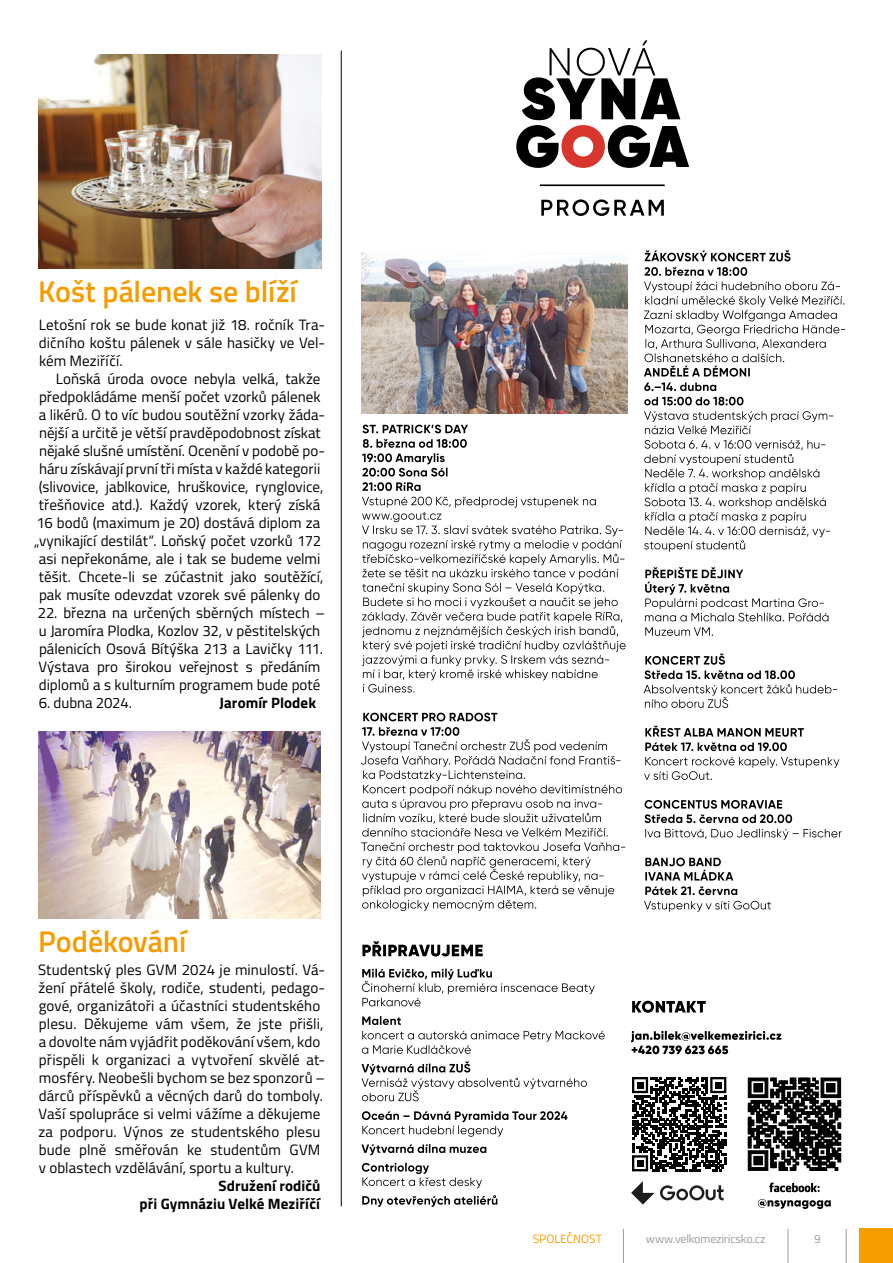
<style>
.page{position:relative;width:893px;height:1263px;background:#fff}
.page>*{position:absolute;margin:0;border:0;box-sizing:border-box;transform-origin:0 0}
.t1{font:600 30px "Titillium Web";letter-spacing:-.005em;color:#f59c00}
.t2{font:15px/18px "Titillium Web";letter-spacing:.005em;color:#000}
.t3{font:700 15px/18px "Titillium Web";letter-spacing:.005em;color:#000;text-align:right}
.t4{font:12px "Titillium Web";letter-spacing:-.015em;color:#9d9d9c}
.t5{font:12px "Titillium Web";letter-spacing:-.005em;color:#f59c00}
</style>
<div class="page">
<div style="left:859px;top:1229px;width:34px;height:34px;background:#f59c00"></div>
<hr style="left:846px;top:1229px;width:1px;height:34px;background:#9d9d9c">
<hr style="left:788px;top:1229px;width:1px;height:34px;background:#9d9d9c">
<hr style="left:623px;top:1229px;width:1px;height:34px;background:#9d9d9c">
<img style="left:38px;top:731px;width:283px;height:187px">
<svg style="left:541px;top:199px;width:123px;height:17px"></svg>
<svg style="left:516px;top:40px;width:173px;height:128px"></svg>
<hr style="left:540px;top:184px;width:125px;height:2px;background:#000">
<svg style="left:361px;top:842px;width:264px;height:69px"></svg>
<svg style="left:361px;top:727px;width:261px;height:109px"></svg>
<svg style="left:363px;top:713px;width:134px;height:8px"></svg>
<svg style="left:362px;top:497px;width:264px;height:195px"></svg>
<svg style="left:362px;top:439px;width:105px;height:52px"></svg>
<svg style="left:362px;top:425px;width:106px;height:8px"></svg>
<svg style="left:362px;top:941px;width:121px;height:15px"></svg>
<svg style="left:644px;top:901px;width:127px;height:11px"></svg>
<svg style="left:645px;top:886px;width:92px;height:9px"></svg>
<svg style="left:645px;top:857px;width:88px;height:23px"></svg>
<svg style="left:644px;top:800px;width:198px;height:40px"></svg>
<svg style="left:644px;top:726px;width:195px;height:54px"></svg>
<svg style="left:644px;top:654px;width:193px;height:54px"></svg>
<svg style="left:645px;top:627px;width:68px;height:9px"></svg>
<svg style="left:645px;top:567px;width:183px;height:54px"></svg>
<svg style="left:644px;top:440px;width:186px;height:112px"></svg>
<svg style="left:644px;top:411px;width:189px;height:23px"></svg>
<svg style="left:644px;top:397px;width:99px;height:8px"></svg>
<svg style="left:644px;top:282px;width:201px;height:109px"></svg>
<svg style="left:644px;top:267px;width:103px;height:9px"></svg>
<svg style="left:645px;top:250px;width:145px;height:11px"></svg>
<svg style="left:362px;top:1195px;width:135px;height:12px"></svg>
<svg style="left:362px;top:1163px;width:120px;height:25px"></svg>
<svg style="left:361px;top:1144px;width:125px;height:11px"></svg>
<svg style="left:362px;top:1111px;width:205px;height:26px"></svg>
<svg style="left:361px;top:1061px;width:226px;height:40px"></svg>
<svg style="left:362px;top:1031px;width:243px;height:23px"></svg>
<svg style="left:362px;top:1016px;width:39px;height:9px"></svg>
<svg style="left:362px;top:969px;width:233px;height:37px"></svg>
<svg style="left:631px;top:1031px;width:150px;height:23px"></svg>
<svg style="left:632px;top:1001px;width:74px;height:12px"></svg>
<svg style="left:632px;top:1077px;width:94px;height:94px"></svg>
<div style="left:715px;top:1082px;width:7px;height:6px;background:#000"></div>
<div style="left:637px;top:1160px;width:6px;height:7px;background:#000"></div>
<svg style="left:631px;top:1181px;width:93px;height:23px"></svg>
<svg style="left:758px;top:1199px;width:73px;height:10px"></svg>
<svg style="left:769px;top:1182px;width:51px;height:10px"></svg>
<svg style="left:747px;top:1077px;width:95px;height:94px"></svg>
<svg style="left:748px;top:1078px;width:93px;height:92px"></svg>
<div style="left:754px;top:1083px;width:8px;height:9px;background:#010202"></div>
<div style="left:827px;top:1083px;width:8px;height:9px;background:#010202"></div>
<div style="left:826px;top:1083px;width:9px;height:9px;border:1px solid #000"></div>
<div style="left:754px;top:1156px;width:8px;height:9px;background:#010202"></div>
<img style="left:361px;top:252px;width:266px;height:161px">
<hr style="left:341px;top:51px;width:1px;height:1155px;background:#000">
<img style="left:38px;top:54px;width:283px;height:214px">
<h1 class="t1" style="left:38px;top:269px;width:260px">Košt pálenek se blíží</h1>
<p class="t2" style="left:39px;top:315px;width:288px;text-align:justify">Letošní rok se bude konat již 18. ročník Tra&shy;dičního koštu pálenek v sále hasičky ve Vel&shy;kém Meziříčí.</p>
<p class="t2" style="left:56px;top:369px;width:266px">Loňská úroda ovoce nebyla velká, takže</p>
<p class="t2" style="left:39px;top:387px;width:283px">předpokládáme menší počet vzorků pálenek</p>
<p class="t2" style="left:39px;top:405px;width:288px">a likérů. O to víc budou soutěžní vzorky žáda-</p>
<p class="t2" style="left:39px;top:423px;width:283px">nější a určitě je větší pravděpodobnost získat</p>
<p class="t2" style="left:39px;top:441px;width:288px">nějaké slušné umístění. Ocenění v podobě po-</p>
<p class="t2" style="left:39px;top:459px;width:283px">háru získávají první tři místa v každé kategorii</p>
<p class="t2" style="left:39px;top:477px;width:286px">(slivovice, jablkovice, hruškovice, rynglovice,</p>
<p class="t2" style="left:39px;top:495px;width:283px">třešňovice atd.). Každý vzorek, který získá</p>
<p class="t2" style="left:37px;top:513px;width:285px">16 bodů (maximum je 20) dostává diplom za</p>
<p class="t2" style="left:34px;top:531px;width:289px">„vynikající destilát“. Loňský počet vzorků 172</p>
<p class="t2" style="left:39px;top:549px;width:283px">asi nepřekonáme, ale i tak se budeme velmi</p>
<p class="t2" style="left:39px;top:567px;width:286px">těšit. Chcete-li se zúčastnit jako soutěžící,</p>
<p class="t2" style="left:39px;top:585px;width:283px">pak musíte odevzdat vzorek své pálenky do</p>
<p class="t2" style="left:38px;top:603px;width:289px">22. března na určených sběrných místech – u Jaromíra Plodka, Kozlov 32, v pěstitelských pálenicích Osová Bítýška 213 a Lavičky 111.<br>Výstava pro širokou veřejnost s předáním diplomů a s kulturním programem bude poté</p>
<p class="t2" style="left:39px;top:693px;width:95px">6. dubna 2024.</p>
<p class="t3" style="left:220px;top:693px;width:98px">Jaromír Plodek</p>
<h1 class="t1" style="left:38px;top:919px;width:149px">Poděkování</h1>
<p class="t2" style="left:38px;top:960px;width:288px">Studentský ples GVM 2024 je minulostí. Vá&shy;žení přátelé školy, rodiče, studenti, pedago&shy;gové, organizátoři a účastníci studentského plesu. Děkujeme vám všem, že jste přišli, a dovolte nám vyjádřit poděkování všem, kdo přispěli k organizaci a vytvoření skvělé at&shy;mosféry. Neobešli bychom se bez sponzorů – dárců příspěvků a věcných darů do tomboly.<br>Vaší spolupráce si velmi vážíme a děkujeme za podporu. Výnos ze studentského plesu bude plně směřován ke studentům GVM v oblastech vzdělávání, sportu a kultury.</p>
<p class="t3" style="left:140px;top:1176px;width:183px">Sdružení rodičů<br>při Gymnáziu Velké Meziříčí</p>
<p class="t5" style="left:533px;top:1229px;width:71px">SPOLEČNOST</p>
<p class="t4" style="left:646px;top:1229px;width:121px">www.velkomeziricsko.cz</p>
<p class="t4" style="left:814px;top:1229px;width:8px">9</p>
</div>
